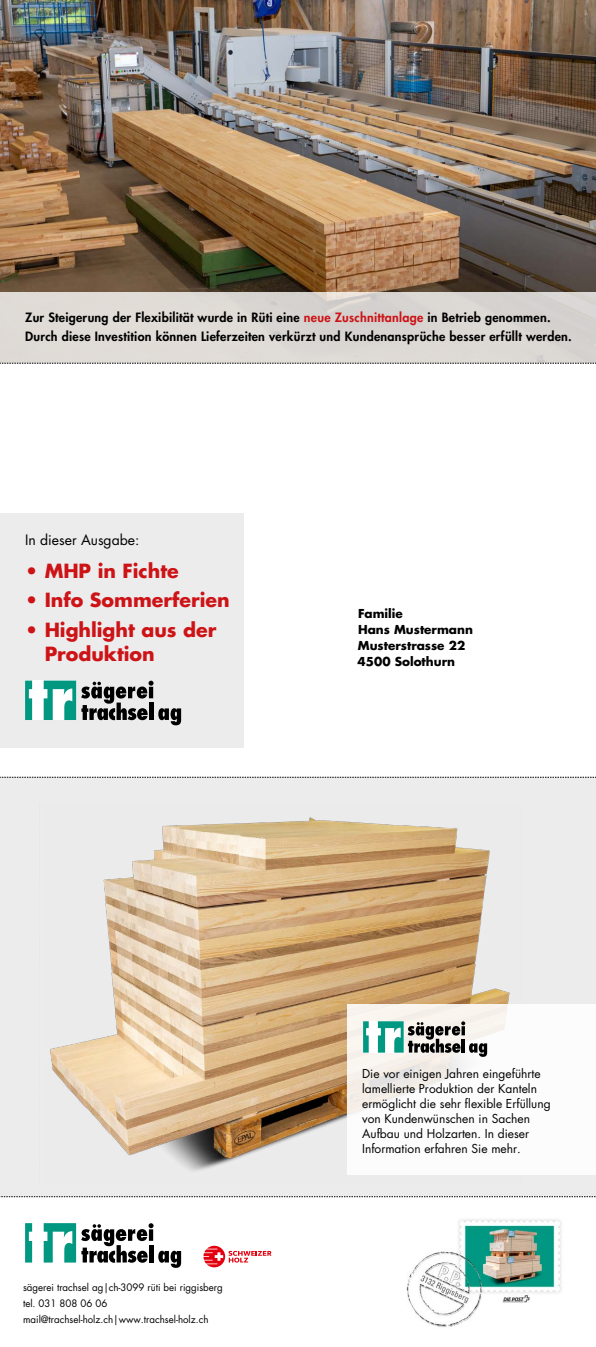
<style>
.page{position:relative;width:596px;height:1347px;background:#fff}
.page>*{position:absolute;margin:0;border:0;box-sizing:border-box;transform-origin:0 0}
.t1{font:700 19px/24px "Futura Std";color:#cd1316}
.t2{font:14px "Futura Std";color:#000}
.t3{font:800 12.5px/19px "Futura Std";letter-spacing:.02em;color:#000}
.t4{font:12px/15px "Futura Std";color:#000}
.t5{font:700 12px/16px "Futura Std";color:#000}
.t6{font:10px/16px "Futura Std";color:#000}
.s1{color:#cd1316}
</style>
<div class="page">
<img style="left:0;top:0;width:595px;height:292px">
<div style="left:0;top:777px;width:595px;height:419px;background:#ececed"></div>
<img style="left:50px;top:817px;width:471px;height:358px">
<div style="left:0;top:513px;width:243px;height:234px;background:#ececed"></div>
<svg style="left:347px;top:1003px;width:248px;height:171px;fill:#fcfcfc"></svg>
<svg style="left:25px;top:1223px;width:7px;height:39px"></svg>
<svg style="left:44px;top:1223px;width:137px;height:44px"></svg>
<svg style="left:203px;top:1245px;width:68px;height:22px"></svg>
<div style="left:363px;top:1021px;width:40px;height:31px;background:#fff"></div>
<svg style="left:363px;top:1021px;width:5px;height:31px"></svg>
<svg style="left:377px;top:1021px;width:110px;height:35px"></svg>
<div style="left:25px;top:680px;width:51px;height:40px;background:#fff"></div>
<svg style="left:25px;top:680px;width:7px;height:40px"></svg>
<svg style="left:44px;top:680px;width:137px;height:45px"></svg>
<img style="left:406px;top:1219px;width:156px;height:108px">
<div style="left:0;top:292px;width:595px;height:71px;background:#ddd9d5"></div>
<svg style="left:0;top:1196px;width:595px;height:1px"></svg>
<svg style="left:0;top:777px;width:594px;height:1px"></svg>
<svg style="left:0;top:363px;width:594px;height:1px"></svg>
<p class="t3" style="left:25px;top:308px;width:547px">Zur Steigerung der Flexibilität wurde in Rüti eine <span class="s1">neue Zuschnittanlage</span> in Betrieb genommen.<br>Durch diese Investition können Lieferzeiten verkürzt und Kundenansprüche besser erfüllt werden.</p>
<p class="t2" style="left:25px;top:531px;width:116px">In dieser Ausgabe:</p>
<h1 class="t1" style="left:25px;top:558px;width:155px">• MHP in Fichte</h1>
<h1 class="t1" style="left:25px;top:588px;width:206px">• Info Sommerferien</h1>
<h1 class="t1" style="left:45px;top:618px;width:173px;text-indent:-20px">• Highlight aus der<br>Produktion</h1>
<p class="t5" style="left:357px;top:605px;width:117px">Familie<br>Hans Mustermann<br>Musterstrasse 22<br>4500 Solothurn</p>
<p class="t6" style="left:23px;top:1279px;width:201px">sägerei trachsel ag|ch-3099 rüti bei riggisberg tel. 031 808 06 06 mail@trachsel-holz.ch|www.trachsel-holz.ch</p>
<p class="t4" style="left:362px;top:1066px;width:190px">Die vor einigen Jahren eingeführte lamellierte Produktion der Kanteln ermöglicht die sehr flexible Erfüllung von Kundenwünschen in Sachen Aufbau und Holzarten. In dieser Information erfahren Sie mehr.</p>
</div>
